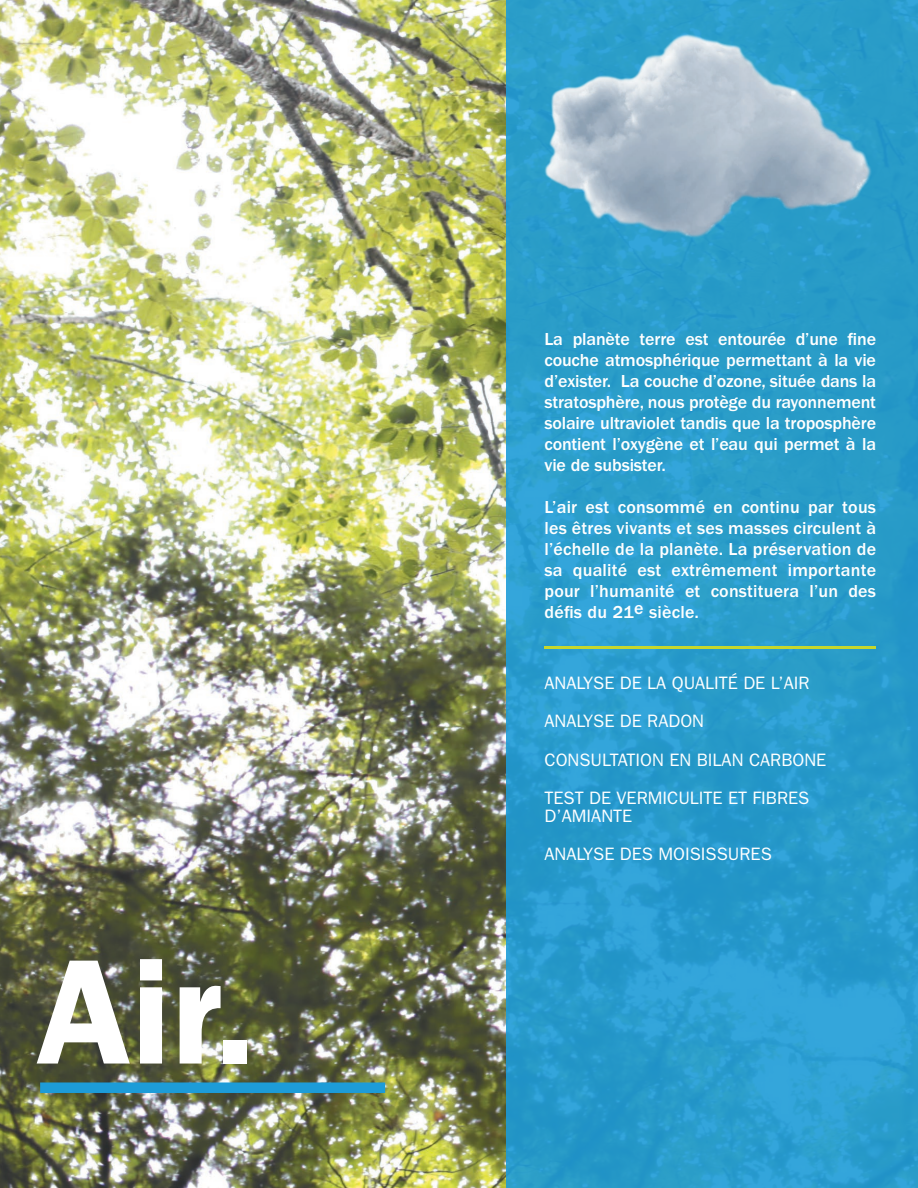
<style>
.page{position:relative;width:918px;height:1188px;background:#fff}
.page>*{position:absolute;margin:0;border:0;box-sizing:border-box;transform-origin:0 0}
.t1{font:600 150px "ITC Franklin Gothic Std";color:#fff}
.t2{font:500 18px/21px "ITC Franklin Gothic Std";letter-spacing:.005em;color:#fff;text-align:justify}
.t3{font:18px/18px "ITC Franklin Gothic Std";color:#fff}
</style>
<div class="page">
<img style="left:0;top:0;width:507px;height:1188px">
<div style="left:40px;top:1082px;width:345px;height:11px;background:#1d9cd8"></div>
<svg style="left:507px;top:0;width:411px;height:1188px;background:#299ccc"></svg>
<img style="left:538px;top:30px;width:342px;height:215px">
<hr style="left:545px;top:647px;width:331px;height:2px;background:#c6d72d">
<p class="t1" style="left:36px;top:923px;width:224px">Air.</p>
<p class="t2" style="left:545px;top:329px;width:333px">La planète terre est entourée d’une fine couche atmosphérique permettant à la vie d’exister. La couche d’ozone, située dans la stratosphère, nous protège du rayonnement solaire ultraviolet tandis que la troposphère contient l’oxygène et l’eau qui permet à la vie de subsister.</p>
<p class="t2" style="left:545px;top:497px;width:333px">L’air est consommé en continu par tous les êtres vivants et ses masses circulent à l’échelle de la planète. La préservation de sa qualité est extrêmement importante pour l’humanité et constituera l’un des défis du 21e siècle.</p>
<p class="t3" style="left:545px;top:674px;width:267px">ANALYSE DE LA QUALITÉ DE L’AIR</p>
<p class="t3" style="left:545px;top:712px;width:161px">ANALYSE DE RADON</p>
<p class="t3" style="left:545px;top:751px;width:283px">CONSULTATION EN BILAN CARBONE</p>
<p class="t3" style="left:545px;top:789px;width:266px">TEST DE VERMICULITE ET FIBRES<br>D’AMIANTE</p>
<p class="t3" style="left:545px;top:845px;width:229px">ANALYSE DES MOISISSURES</p>
</div>
